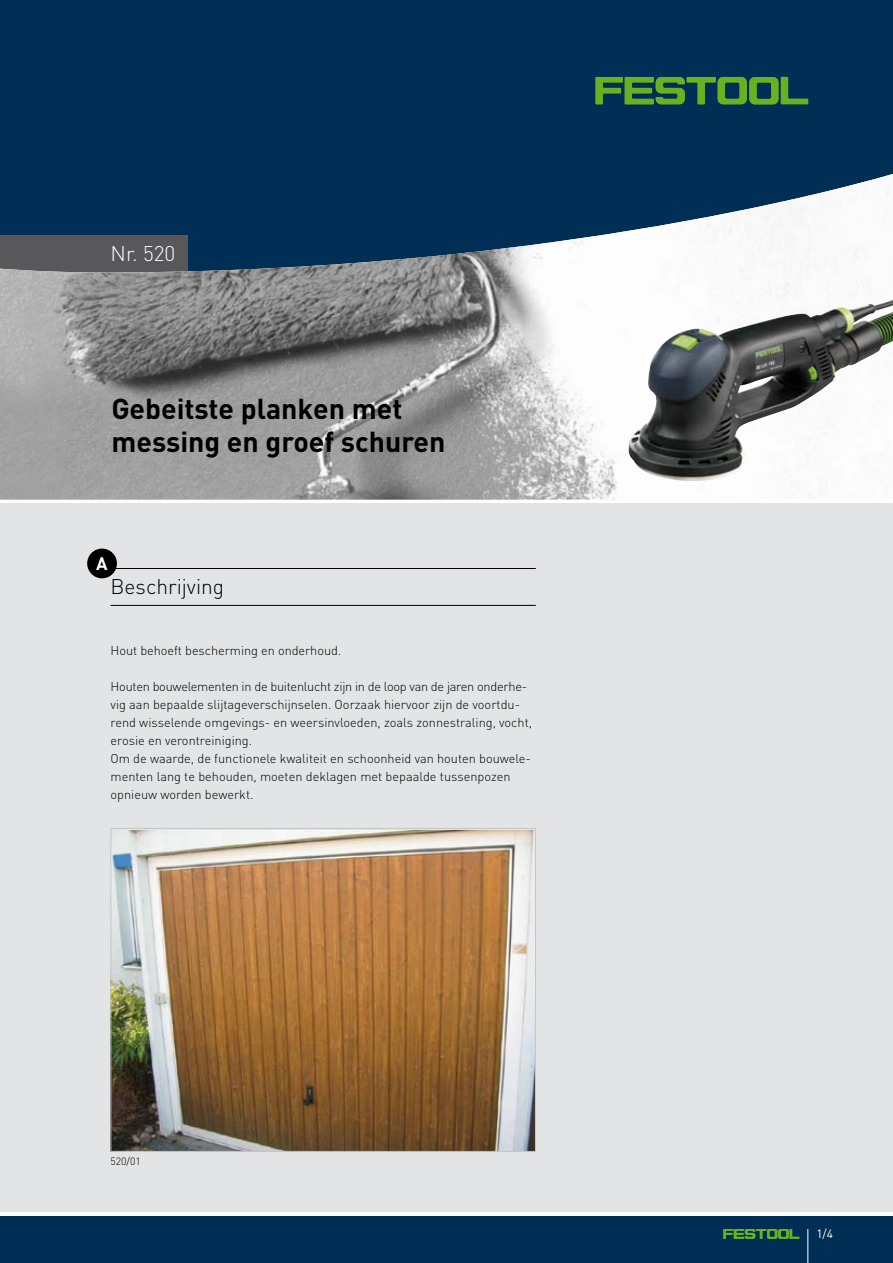
<style>
.page{position:relative;width:893px;height:1263px;background:#fff}
.page>*{position:absolute;margin:0;border:0;box-sizing:border-box;transform-origin:0 0}
.t1{font:700 28.5px/33px "DIN Pro";color:#000}
.t2{font:300 21px "DIN Pro";color:#000}
.t3{font:300 21px "DIN Pro";color:#fff}
.t4{font:700 18px "DIN Pro";color:#fff}
.t5{font:300 12.75px/18px "DIN Pro";color:#000}
.t6{font:12px "DIN Pro";color:#fff}
.t7{font:300 10.5px "DIN Pro";color:#000}
</style>
<div class="page">
<div style="left:0;top:1216px;width:893px;height:47px;background:#002e54"></div>
<svg style="left:723px;top:1229px;width:76px;height:10px"></svg>
<hr style="left:807px;top:1229px;width:1px;height:34px;background:#fff">
<div style="left:0;top:0;width:893px;height:310px;background:#002e54"></div>
<div style="left:0;top:504px;width:893px;height:708px;background:#e3e4e5"></div>
<svg style="left:596px;top:77px;width:212px;height:27px"></svg>
<img style="left:0;top:174px;width:893px;height:326px">
<img style="left:113px;top:831px;width:421px;height:319px">
<div style="left:111px;top:828px;width:425px;height:324px;border:1px solid #c5c6c8"></div>
<hr style="left:111px;top:568px;width:425px;height:1px;background:#000">
<hr style="left:111px;top:605px;width:425px;height:1px;background:#000">
<div style="left:87px;top:549px;width:30px;height:29px;background:#000;border-radius:50%"></div>
<img style="left:628px;top:300px;width:263px;height:181px">
<h2 class="t3" style="left:111px;top:239px;width:66px">Nr. 520</h2>
<h1 class="t1" style="left:111px;top:391px;width:336px">Gebeitste planken met messing en groef schuren</h1>
<h3 class="t4" style="left:96px;top:551px;width:13px">A</h3>
<h2 class="t2" style="left:111px;top:572px;width:115px">Beschrijving</h2>
<p class="t5" style="left:111px;top:641px;width:232px">Hout behoeft bescherming en onderhoud.</p>
<p class="t5" style="left:111px;top:677px;width:423px">Houten bouwelementen in de buitenlucht zijn in de loop van de jaren onderhe&shy;vig aan bepaalde slijtageverschijnselen. Oorzaak hiervoor zijn de voortdu&shy;rend wisselende omgevings- en weersinvloeden, zoals zonnestraling, vocht, erosie en verontreiniging.<br>Om de waarde, de functionele kwaliteit en schoonheid van houten bouwele&shy;menten lang te behouden, moeten deklagen met bepaalde tussenpozen opnieuw worden bewerkt.</p>
<p class="t7" style="left:111px;top:1154px;width:32px">520/01</p>
<p class="t6" style="left:816px;top:1225px;width:18px">1/4</p>
</div>
